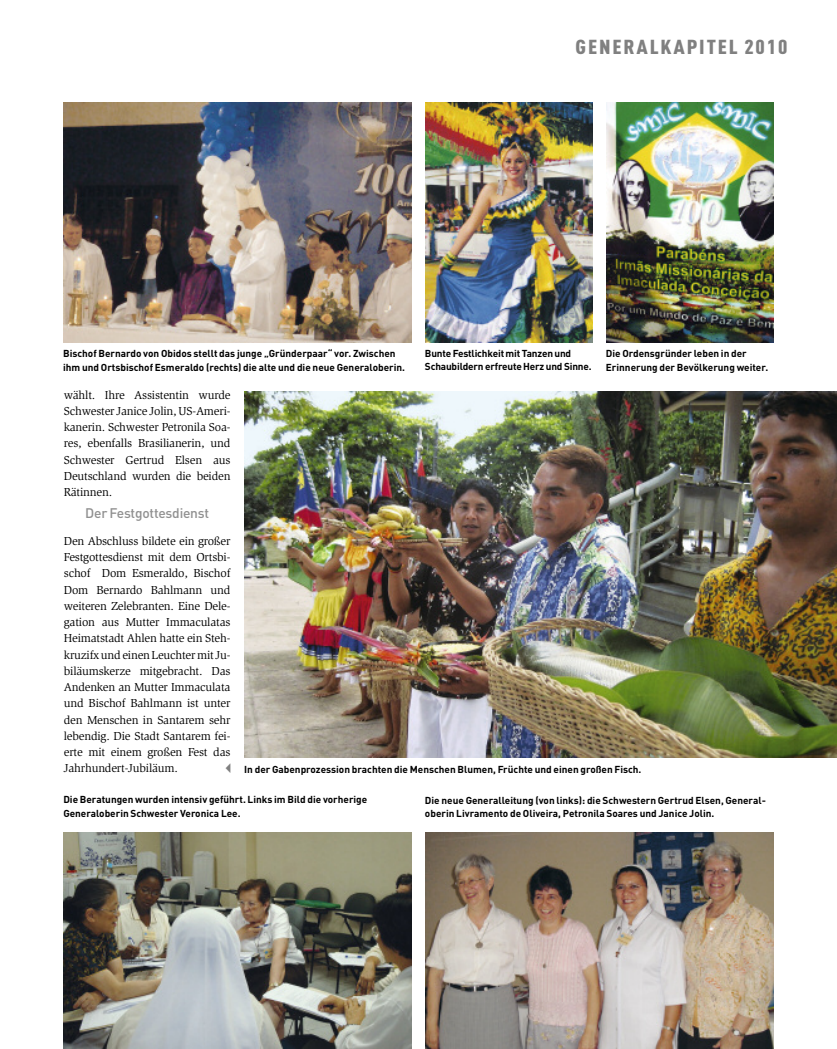
<style>
.page{position:relative;width:837px;height:1049px;background:#fff}
.page>*{position:absolute;margin:0;border:0;box-sizing:border-box;transform-origin:0 0}
.t1{font:900 20px "DIN Cond";letter-spacing:.085em;color:#808080;scale:1.1 1}
.t2{font:500 13.75px "DIN Pro";letter-spacing:-.015em;color:#909090}
.t3{font:11.88px/16.2px "Slimbach Std";letter-spacing:-.015em;color:#000;text-align:justify}
.t4{font:700 10px/13.8px "DIN Pro";color:#000}
</style>
<div class="page">
<img style="left:64px;top:103px;width:347px;height:239px">
<img style="left:425px;top:103px;width:167px;height:239px">
<img style="left:244px;top:391px;width:592px;height:367px">
<img style="left:606px;top:103px;width:166px;height:239px">
<img style="left:425px;top:832px;width:347px;height:217px">
<img style="left:64px;top:832px;width:347px;height:216px">
<h1 class="t1" style="left:575px;top:35px;width:194px">GENERALKAPITEL 2010</h1>
<p class="t4" style="left:63px;top:346px;width:343px">Bischof Bernardo von Obidos stellt das junge „Gründerpaar“ vor. Zwischen ihm und Ortsbischof Esmeraldo (rechts) die alte und die neue Generaloberin.</p>
<p class="t4" style="left:425px;top:346px;width:168px">Bunte Festlichkeitmit Tanzen und<br>SchaubildernerfreuteHerz und Sinne.</p>
<p class="t4" style="left:605px;top:346px;width:164px">Die Ordensgründer leben in der<br>Erinnerung der Bevölkerung weiter.</p>
<p class="t3" style="left:64px;top:387px;width:168px">wählt. Ihre Assistentin wurde Schwester Janice Jolin, US-Ameri&shy;kanerin. Schwester Petronila Soa&shy;res, ebenfalls Brasilianerin, und Schwester Gertrud Elsen aus Deutschland wurden die beiden Rätinnen.</p>
<p class="t3" style="left:64px;top:534px;width:168px">Den Abschluss bildete ein großer Festgottesdienst mit dem Ortsbi&shy;schof Dom Esmeraldo, Bischof Dom Bernardo Bahlmann und weiteren Zelebranten. Eine Dele&shy;gation aus Mutter Immaculatas Heimatstadt Ahlen hatte ein Steh&shy;kruzifxundeinenLeuchtermit Ju&shy;biläumskerze mitgebracht. Das Andenken an Mutter Immaculata und Bischof Bahlmann ist unter den Menschen in Santarem sehr lebendig. Die Stadt Santarem fei&shy;erte mit einem großen Fest das Jahrhundert-Jubiläum.</p>
<p class="t2" style="left:85px;top:505px;width:125px">Der Festgottesdienst</p>
<p class="t4" style="left:244px;top:762px;width:398px">In der Gabenprozession brachten die Menschen Blumen, Früchte und einen großen Fisch.</p>
<p class="t4" style="left:425px;top:793px;width:342px">Die neue Generalleitung (von links): die Schwestern Gertrud Elsen, General&shy;oberin Livramento de Oliveira, Petronila Soares und Janice Jolin.</p>
<p class="t4" style="left:63px;top:792px;width:305px">Die Beratungen wurden intensiv geführt. Links im Bild die vorherige<br>Generaloberin Schwester Veronica Lee.</p>
</div>
